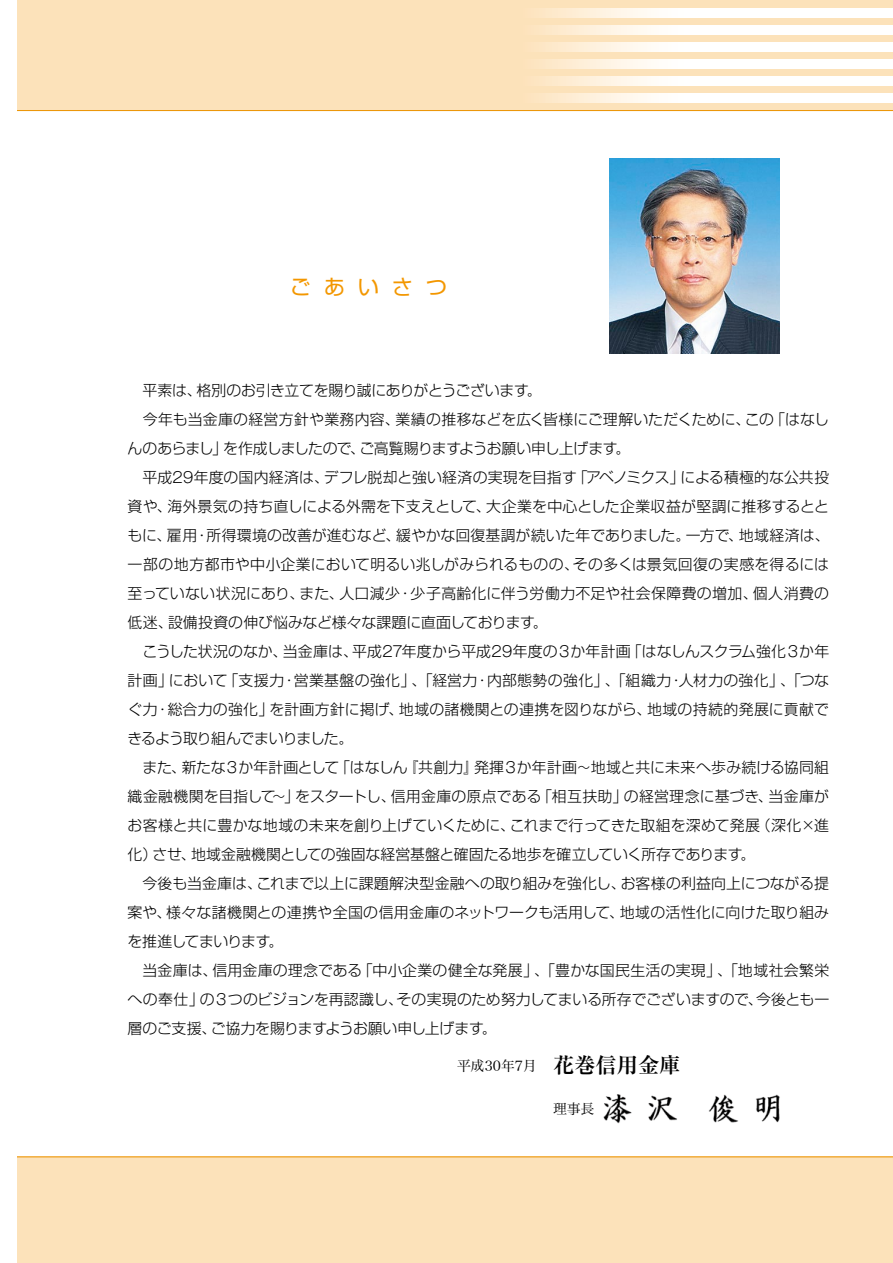
<style>
.page{position:relative;width:893px;height:1263px;background:#fff}
.page>*{position:absolute;margin:0;border:0;box-sizing:border-box;transform-origin:0 0}
.t1{font:21.3px "Shin Go Pr 6";letter-spacing:.6em;color:#f39700}
.t2{font:300 14.85px/29px "Shin Go Pr 6";letter-spacing:.005em;color:#000}
.t3{font:13.8px "Hira Min Pro W3";color:#000}
.s1{font-family:"Gothic MB101 Pr 6"}
.s2{font-family:"Ryumin Pr 6";font-weight:700;font-size:21.3px}
</style>
<div class="page">
<img style="left:603px;top:1094px;width:177px;height:29px">
<img style="left:610px;top:158px;width:170px;height:196px">
<div style="left:17px;top:0;width:876px;height:111px;background:#fce2ba"></div>
<div style="left:17px;top:1157px;width:876px;height:106px;background:#fce2ba"></div>
<svg style="left:542px;top:9px;width:351px;height:8px;background:#fefaf4"></svg>
<svg style="left:542px;top:26px;width:351px;height:8px;background:#fefaf4"></svg>
<svg style="left:542px;top:43px;width:351px;height:8px;background:#fefaf4"></svg>
<svg style="left:542px;top:60px;width:351px;height:8px;background:#fefaf4"></svg>
<svg style="left:542px;top:77px;width:351px;height:8px;background:#fefaf4"></svg>
<svg style="left:542px;top:94px;width:351px;height:8px;background:#fefaf4"></svg>
<hr style="left:17px;top:110px;width:876px;height:1px;background:#ec9300">
<hr style="left:17px;top:1156px;width:876px;height:1px;background:#ec9300">
<h1 class="t1" style="left:290px;top:270px;width:159px">ごあいさつ</h1>
<p class="t2" style="left:128px;top:374px;width:703px">　平素は<span class="s1">、</span>格別のお引き立てを賜り誠にありがとうございます<span class="s1">。<br></span>　今年も当金庫の経営方針や業務内容<span class="s1">、</span>業績の推移などを広く皆様にご理解いただくために<span class="s1">、</span>この<span class="s1">「</span>はなしんのあらまし<span class="s1">」</span>を作成しましたので<span class="s1">、</span>ご高覧賜りますようお願い申し上げます<span class="s1">。<br></span>　平成<span class="s1">29</span>年度の国内経済は<span class="s1">、</span>デフレ脱却と強い経済の実現を目指す<span class="s1">「</span>アベノミクス<span class="s1">」</span>による積極的な公共投資や<span class="s1">、</span>海外景気の持ち直しによる外需を下支えとして<span class="s1">、</span>大企業を中心とした企業収益が堅調に推移するとともに<span class="s1">、</span>雇用<span class="s1">・</span>所得環境の改善が進むなど<span class="s1">、</span>緩やかな回復基調が続いた年でありました<span class="s1">。</span>一方で<span class="s1">、</span>地域経済は<span class="s1">、</span>一部の地方都市や中小企業において明るい兆しがみられるものの<span class="s1">、</span>その多くは景気回復の実感を得るには至っていない状況にあり<span class="s1">、</span>また<span class="s1">、</span>人口減少<span class="s1">・</span>少子高齢化に伴う労働力不足や社会保障費の増加<span class="s1">、</span>個人消費の低迷<span class="s1">、</span>設備投資の伸び悩みなど様々な課題に直面しております<span class="s1">。<br></span>　こうした状況のなか<span class="s1">、</span>当金庫は<span class="s1">、</span>平成<span class="s1">27</span>年度から平成<span class="s1">29</span>年度の<span class="s1">３</span>か年計画<span class="s1">「</span>はなしんスクラム強化<span class="s1">３</span>か年計画<span class="s1">」</span>において<span class="s1">「</span>支援力<span class="s1">・</span>営業基盤の強化<span class="s1">」、「</span>経営力<span class="s1">・</span>内部態勢の強化<span class="s1">」、「</span>組織力<span class="s1">・</span>人材力の強化<span class="s1">」、「</span>つなぐ力<span class="s1">・</span>総合力の強化<span class="s1">」</span>を計画方針に掲げ<span class="s1">、</span>地域の諸機関との連携を図りながら<span class="s1">、</span>地域の持続的発展に貢献できるよう取り組んでまいりました<span class="s1">。<br></span>　また<span class="s1">、</span>新たな<span class="s1">３</span>か年計画として<span class="s1">「</span>はなしん<span class="s1">『</span>共創力<span class="s1">』</span>発揮<span class="s1">３</span>か年計画<span class="s1">～</span>地域と共に未来へ歩み続ける協同組織金融機関を目指して<span class="s1">～」</span>をスタートし<span class="s1">、</span>信用金庫の原点である<span class="s1">「</span>相互扶助<span class="s1">」</span>の経営理念に基づき<span class="s1">、</span>当金庫がお客様と共に豊かな地域の未来を創り上げていくために<span class="s1">、</span>これまで行ってきた取組を深めて発展<span class="s1">（</span>深化<span class="s1">×</span>進化<span class="s1">）</span>させ<span class="s1">、</span>地域金融機関としての強固な経営基盤と確固たる地歩を確立していく所存であります<span class="s1">。<br></span>　今後も当金庫は<span class="s1">、</span>これまで以上に課題解決型金融への取り組みを強化し<span class="s1">、</span>お客様の利益向上につながる提案や<span class="s1">、</span>様々な諸機関との連携や全国の信用金庫のネットワークも活用して<span class="s1">、</span>地域の活性化に向けた取り組みを推進してまいります<span class="s1">。<br></span>　当金庫は<span class="s1">、</span>信用金庫の理念である<span class="s1">「</span>中小企業の健全な発展<span class="s1">」、「</span>豊かな国民生活の実現<span class="s1">」、「</span>地域社会繁栄への奉仕<span class="s1">」</span>の<span class="s1">３</span>つのビジョンを再認識し<span class="s1">、</span>その実現のため努力してまいる所存でございますので<span class="s1">、</span>今後とも一層のご支援<span class="s1">、</span>ご協力を賜りますようお願い申し上げます<span class="s1">。</span></p>
<p class="t3" style="left:457px;top:1053px;width:225px">平成30年7月 <span class="s2">花巻信用金庫</span></p>
<p class="t3" style="left:553px;top:1096px;width:43px">理事長</p>
</div>
